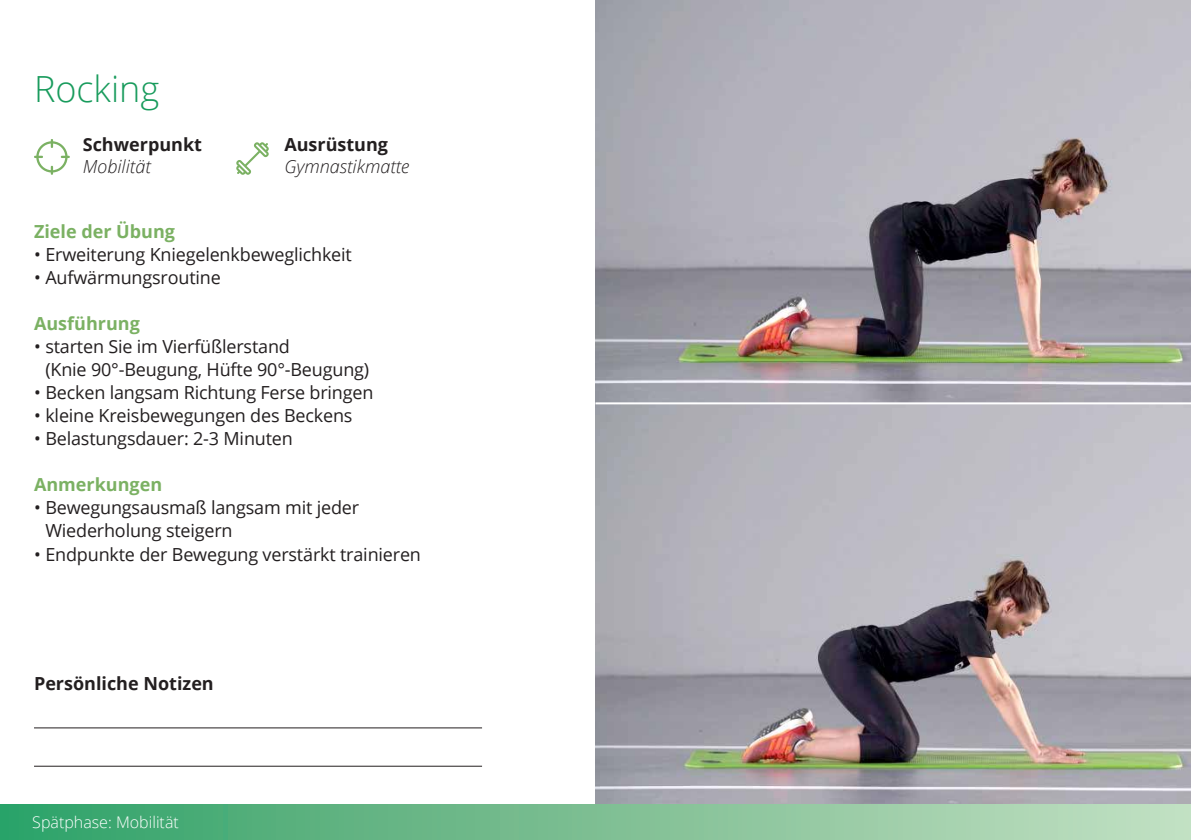
<style>
.page{position:relative;width:1191px;height:840px;background:#fff}
.page>*{position:absolute;margin:0;border:0;box-sizing:border-box;transform-origin:0 0}
.t1{font:300 36px "Open Sans";color:#189b5c}
.t2{font:18px/23px "Open Sans";letter-spacing:-.01em;color:#231f20}
.t3{font:700 18px "Open Sans";color:#231f20}
.t4{font:700 18px "Open Sans";color:#7bb163}
.t5{font:italic 300 18px "Open Sans";color:#231f20}
.t6{font:300 16px "Open Sans";color:#fff}
</style>
<div class="page">
<img style="left:595px;top:0;width:596px;height:803px">
<div style="left:0;top:803px;width:1191px;height:36px;background:linear-gradient(to right,#31a167,#c6dfc2)"></div>
<svg style="left:236px;top:142px;width:33px;height:33px"></svg>
<svg style="left:34px;top:139px;width:36px;height:36px"></svg>
<hr style="left:34px;top:727px;width:448px;height:1px;background:#231f20">
<hr style="left:34px;top:765px;width:448px;height:1px;background:#231f20">
<hr style="left:595px;top:402px;width:596px;height:2px;background:#fff">
<h1 class="t1" style="left:34px;top:64px;width:127px">Rocking</h1>
<p class="t3" style="left:83px;top:132px;width:121px">Schwerpunkt</p>
<p class="t5" style="left:83px;top:154px;width:69px">Mobilität</p>
<p class="t3" style="left:284px;top:132px;width:105px">Ausrüstung</p>
<p class="t5" style="left:284px;top:154px;width:127px">Gymnastikmatte</p>
<p class="t4" style="left:34px;top:219px;width:143px">Ziele der Übung</p>
<p class="t2" style="left:34px;top:242px;width:319px">• Erweiterung Kniegelenkbeweglichkeit</p>
<p class="t2" style="left:34px;top:265px;width:188px">• Aufwärmungsroutine</p>
<p class="t4" style="left:34px;top:311px;width:107px">Ausführung</p>
<p class="t2" style="left:45px;top:334px;width:325px;text-indent:-11px">• starten Sie im Vierfüßlerstand<br>(Knie 90°-Beugung, Hüfte 90°-Beugung)</p>
<p class="t2" style="left:34px;top:380px;width:341px">• Becken langsam Richtung Ferse bringen</p>
<p class="t2" style="left:34px;top:403px;width:320px">• kleine Kreisbewegungen des Beckens</p>
<p class="t2" style="left:34px;top:426px;width:260px">• Belastungsdauer: 2-3 Minuten</p>
<p class="t4" style="left:34px;top:472px;width:130px">Anmerkungen</p>
<p class="t2" style="left:45px;top:495px;width:315px;text-indent:-11px">• Bewegungsausmaß langsam mit jeder<br>Wiederholung steigern</p>
<p class="t2" style="left:34px;top:541px;width:388px">• Endpunkte der Bewegung verstärkt trainieren</p>
<p class="t3" style="left:34px;top:670px;width:181px">Persönliche Notizen</p>
<p class="t6" style="left:32px;top:810px;width:148px">Spätphase: Mobilität</p>
</div>
